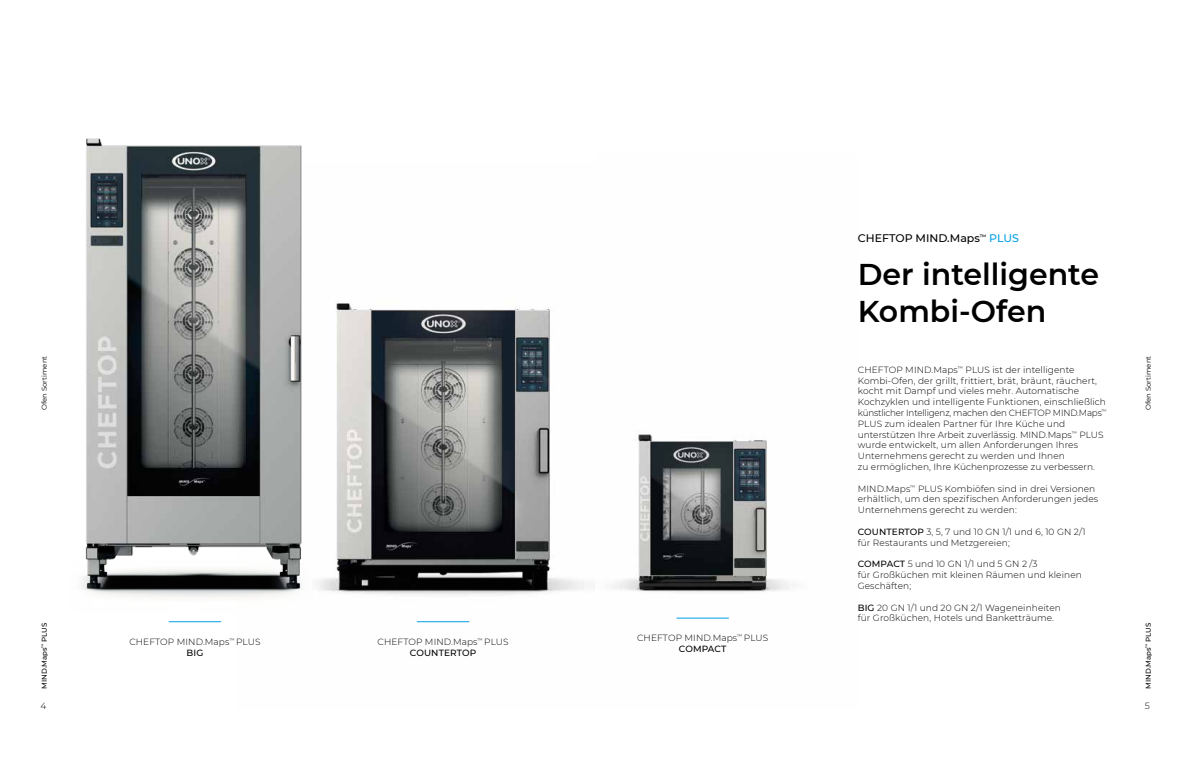
<style>
.page{position:relative;width:1191px;height:766px;background:#fff}
.page>*{position:absolute;margin:0;border:0;box-sizing:border-box;transform-origin:0 0}
.t1{font:600 30px/36px "Montserrat";color:#000}
.t2{font:500 11px "Montserrat";color:#000}
.t3{font:300 9px/10.8px "Montserrat";letter-spacing:.01em;color:#000}
.t4{font:500 7px "Montserrat";color:#000}
.t5{font:7px "Montserrat";color:#000}
.s1{color:#009fe3}
.s2{font-weight:500}
</style>
<div class="page">
<img style="left:333px;top:303px;width:251px;height:320px">
<img style="left:611px;top:434px;width:179px;height:185px">
<img style="left:82px;top:138px;width:251px;height:485px">
<hr style="left:169px;top:621px;width:52px;height:1px;background:#009fe3">
<hr style="left:417px;top:621px;width:52px;height:1px;background:#009fe3">
<hr style="left:677px;top:617px;width:51px;height:1px;background:#009fe3">
<p class="t2" style="left:857px;top:230px;width:163px">CHEFTOP MIND.Maps<sup>™</sup> <span class="s1">PLUS</span></p>
<h1 class="t1" style="left:857px;top:255px;width:243px">Der intelligente<br>Kombi-Ofen</h1>
<p class="t5" style="left:40px;top:410px;width:56px;rotate:-90deg">Ofen Sortiment</p>
<p class="t5" style="left:1143px;top:410px;width:56px;rotate:-90deg">Ofen Sortiment</p>
<p class="t3" style="left:857px;top:364px;width:250px">CHEFTOP MIND.Maps<sup>™</sup> PLUS ist der intelligente Kombi-Ofen, der grillt, frittiert, brät, bräunt, räuchert, kocht mit Dampf und vieles mehr. Automatische Kochzyklen und intelligente Funktionen, einschließlich künstlicher Intelligenz, machen den CHEFTOP MIND.Maps<sup>™ </sup>PLUS zum idealen Partner für Ihre Küche und unterstützen Ihre Arbeit zuverlässig. MIND.Maps<sup>™</sup> PLUS wurde entwickelt, um allen Anforderungen Ihres Unternehmens gerecht zu werden und Ihnen<br>zu ermöglichen, Ihre Küchenprozesse zu verbessern.</p>
<p class="t3" style="left:857px;top:482px;width:242px">MIND.Maps<sup>™</sup> PLUS Kombiöfen sind in drei Versionen erhältlich, um den spezifischen Anforderungen jedes<br>Unternehmens gerecht zu werden:</p>
<p class="t3" style="left:857px;top:526px;width:229px"><span class="s2">COUNTERTOP</span> 3, 5, 7 und 10 GN 1/1 und 6, 10 GN 2/1 für Restaurants und Metzgereien;</p>
<p class="t3" style="left:857px;top:558px;width:226px"><span class="s2">COMPACT</span> 5 und 10 GN 1/1 und 5 GN 2 /3<br>für Großküchen mit kleinen Räumen und kleinen<br>Geschäften;</p>
<p class="t3" style="left:857px;top:601px;width:205px"><span class="s2">BIG</span> 20 GN 1/1 und 20 GN 2/1 Wageneinheiten für Großküchen, Hotels und Banketträume.</p>
<p class="t4" style="left:40px;top:688px;width:67px;rotate:-90deg">MIND.Maps<sup>™</sup> PLUS</p>
<p class="t4" style="left:1143px;top:688px;width:67px;rotate:-90deg">MIND.Maps<sup>™</sup> PLUS</p>
<p class="t3" style="left:1145px;top:700px;width:7px">5</p>
<p class="t3" style="left:129px;top:636px;width:133px;text-align:center">CHEFTOP MIND.Maps<sup>™</sup> PLUS<br><span class="s2">BIG</span></p>
<p class="t3" style="left:377px;top:636px;width:133px;text-align:center">CHEFTOP MIND.Maps<sup>™</sup> PLUS<br><span class="s2">COUNTERTOP</span></p>
<p class="t3" style="left:637px;top:632px;width:133px;text-align:center">CHEFTOP MIND.Maps<sup>™</sup> PLUS<br><span class="s2">COMPACT</span></p>
<p class="t3" style="left:41px;top:700px;width:7px">4</p>
</div>
